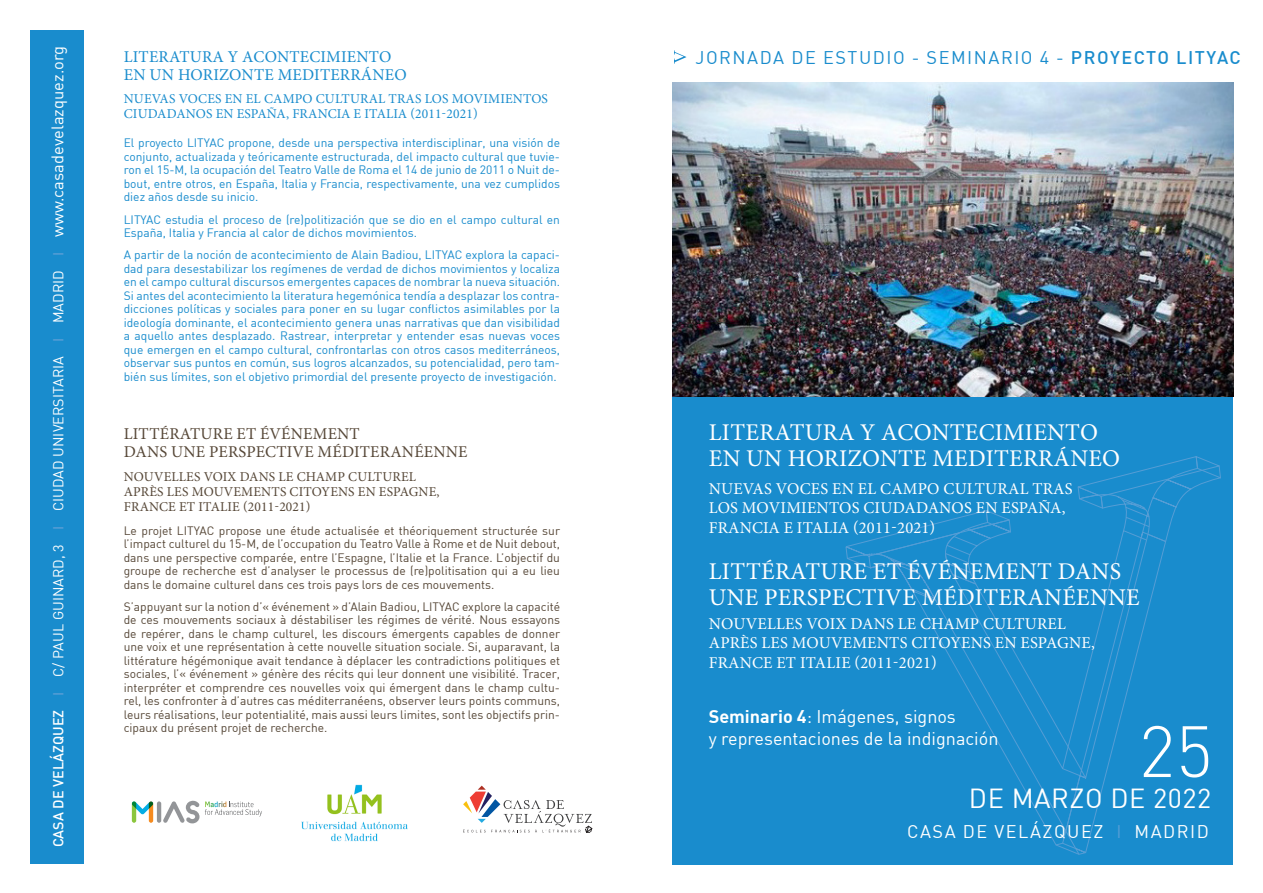
<style>
.page{position:relative;width:1263px;height:893px;background:#fff}
.page>*{position:absolute;margin:0;border:0;box-sizing:border-box;transform-origin:0 0}
.Fecha{font:300 71.4px "DIN";color:#fff}
.Fecha-2{font:27px "DIN";letter-spacing:.02em;color:#fff}
.t1{font:24px/25.5px "Minion Pro";letter-spacing:.01em;color:#fff}
.Fecha-3{font:18px/21.6px "DIN";color:#fff}
.Encabezamiento{font:18px "DIN";letter-spacing:.085em;color:#198ccd}
.Fecha-4{font:18px "DIN";letter-spacing:.085em;color:#fff}
.t2{font:16.5px/19.5px "Minion Pro";letter-spacing:.01em;color:#fff}
.t3{font:16.5px/18px "Minion Pro";letter-spacing:.01em;color:#564737}
.t4{font:16.5px/18px "Minion Pro";letter-spacing:.01em;color:#198ccd}
.Fecha-5{font:14.25px "DIN";letter-spacing:.005em;color:#fff}
.t5{font:13.5px/15px "Minion Pro";letter-spacing:.01em;color:#564737}
.t6{font:13.5px/15px "Minion Pro";letter-spacing:.01em;color:#198ccd}
.Apertura{font:12px/13.5px "DIN";color:#198ccd;text-align:justify}
.Apertura-2{font:12px/13.5px "DIN";color:#564737;text-align:justify}
.s1{font-weight:500}
.s2{font-weight:500;color:#559dd5}
.s3{font-size:16.5px}
.s4{font-weight:700}
.s5{color:#559dd5}
</style>
<div class="page">
<div style="left:672px;top:397px;width:561px;height:468px;background:#198ccd"></div>
<svg style="left:1080px;top:585px;width:75px;height:270px"></svg>
<svg style="left:1058px;top:699px;width:22px;height:156px"></svg>
<svg style="left:909px;top:585px;width:157px;height:261px"></svg>
<svg style="left:845px;top:456px;width:376px;height:129px"></svg>
<div style="left:30px;top:30px;width:53px;height:833px;background:#198ccd"></div>
<svg style="left:674px;top:50px;width:12px;height:14px"></svg>
<svg style="left:463px;top:786px;width:129px;height:47px"></svg>
<img style="left:301px;top:784px;width:107px;height:58px">
<hr style="left:157px;top:801px;width:4px;height:22px;background:#939598;border-radius:2px">
<hr style="left:132px;top:801px;width:4px;height:22px;background:#8bc63e;border-radius:2px">
<hr style="left:149px;top:801px;width:4px;height:22px;background:#f68b1f;border-radius:2px">
<svg style="left:132px;top:801px;width:21px;height:13px"></svg>
<svg style="left:163px;top:801px;width:36px;height:22px"></svg>
<svg style="left:205px;top:801px;width:57px;height:15px"></svg>
<img style="left:672px;top:82px;width:561px;height:315px">
<p class="Fecha-5" style="left:49px;top:847px;width:803px;rotate:-90deg"><span class="s1">CASA DE VELÁZQUEZ</span> <span class="s2">I</span> C/ PAUL GUINARD, 3 <span class="s2">I</span> CIUDAD UNIVERSITARIA <span class="s2">I</span> MADRID <span class="s2">I</span> <span class="s3">www.casadevelazquez.org</span></p>
<p class="t4" style="left:124px;top:47px;width:284px">LITERATURA Y ACONTECIMIENTO<br>EN UN HORIZONTE MEDITERRÁNEO</p>
<p class="t6" style="left:124px;top:91px;width:426px">NUEVAS VOCES EN EL CAMPO CULTURAL TRAS LOS MOVIMIENTOS<br>CIUDADANOS EN ESPAÑA, FRANCIA E ITALIA (2011-2021)</p>
<p class="Apertura" style="left:124px;top:136px;width:438px">El proyecto LITYAC propone, desde una perspectiva interdisciplinar, una visión de conjunto, actualizada y teóricamente estructurada, del impacto cultural que tuvie&shy;ron el 15-M, la ocupación del Teatro Valle de Roma el 14 de junio de 2011 o Nuit de&shy;bout, entre otros, en España, Italia y Francia, respectivamente, una vez cumplidos diez años desde su inicio.</p>
<p class="Apertura" style="left:124px;top:212px;width:438px">LITYAC estudia el proceso de (re)politización que se dio en el campo cultural en<br>España, Italia y Francia al calor de dichos movimientos.</p>
<p class="Apertura" style="left:124px;top:248px;width:438px">A partir de la noción de acontecimiento de Alain Badiou, LITYAC explora la capaci&shy;dad para desestabilizar los regímenes de verdad de dichos movimientos y localiza en el campo cultural discursos emergentes capaces de nombrar la nueva situación.<br>Si antes del acontecimiento la literatura hegemónica tendía a desplazar los contra&shy;dicciones políticas y sociales para poner en su lugar conflictos asimilables por la ideología dominante, el acontecimiento genera unas narrativas que dan visibilidad a aquello antes desplazado. Rastrear, interpretar y entender esas nuevas voces que emergen en el campo cultural, confrontarlas con otros casos mediterráneos, observar sus puntos en común, sus logros alcanzados, su potencialidad, pero tam&shy;bién sus límites, son el objetivo primordial del presente proyecto de investigación.</p>
<p class="t3" style="left:124px;top:425px;width:345px">LITTÉRATURE ET ÉVÉNEMENT<br>DANS UNE PERSPECTIVE MÉDITERANÉENNE</p>
<p class="t5" style="left:124px;top:469px;width:317px">NOUVELLES VOIX DANS LE CHAMP CULTUREL<br>APRÈS LES MOUVEMENTS CITOYENS EN ESPAGNE,<br>FRANCE ET ITALIE (2011-2021)</p>
<p class="Apertura-2" style="left:124px;top:523px;width:438px">Le projet LITYAC propose une étude actualisée et théoriquement structurée sur l’impact culturel du 15-M, de l’occupation du Teatro Valle à Rome et de Nuit debout, dans une perspective comparée, entre l’Espagne, l’Italie et la France. L’objectif du groupe de recherche est d’analyser le processus de (re)politisation qui a eu lieu dans le domaine culturel dans ces trois pays lors de ces mouvements.</p>
<p class="Apertura-2" style="left:124px;top:599px;width:438px">S’appuyant sur la notion d’« événement » d’Alain Badiou, LITYAC explore la capacité de ces mouvements sociaux à déstabiliser les régimes de vérité. Nous essayons de repérer, dans le champ culturel, les discours émergents capables de donner une voix et une représentation à cette nouvelle situation sociale. Si, auparavant, la littérature hégémonique avait tendance à déplacer les contradictions politiques et sociales, l’« événement » génère des récits qui leur donnent une visibilité. Tracer, interpréter et comprendre ces nouvelles voix qui émergent dans le champ cultu&shy;rel, les confronter à d’autres cas méditerranéens, observer leurs points communs, leurs réalisations, leur potentialité, mais aussi leurs limites, sont les objectifs prin&shy;cipaux du présent projet de recherche.</p>
<p class="Encabezamiento" style="left:695px;top:46px;width:547px">JORNADA DE ESTUDIO - SEMINARIO 4 - <span class="s1">PROYECTO LITYAC</span></p>
<p class="t1" style="left:709px;top:420px;width:413px">LITERATURA Y ACONTECIMIENTO<br>EN UN HORIZONTE MEDITERRÁNEO</p>
<p class="t2" style="left:709px;top:479px;width:365px">NUEVAS VOCES EN EL CAMPO CULTURAL TRAS<br>LOS MOVIMIENTOS CIUDADANOS EN ESPAÑA,<br>FRANCIA E ITALIA (2011-2021)</p>
<p class="t1" style="left:709px;top:559px;width:433px">LITTÉRATURE ET ÉVÉNEMENT DANS<br>UNE PERSPECTIVE MÉDITERANÉENNE</p>
<p class="t2" style="left:709px;top:614px;width:387px">NOUVELLES VOIX DANS LE CHAMP CULTUREL<br>APRÈS LES MOUVEMENTS CITOYENS EN ESPAGNE,<br>FRANCE ET ITALIE (2011-2021)</p>
<p class="Fecha-3" style="left:709px;top:706px;width:291px"><span class="s4">Seminario 4</span>: Imágenes, signos<br>y representaciones de la indignación</p>
<p class="Fecha" style="left:1138px;top:707px;width:76px">25</p>
<p class="Fecha-2" style="left:969px;top:781px;width:244px">DE MARZO DE 2022</p>
<p class="Fecha-4" style="left:907px;top:820px;width:303px">CASA DE VELÁZQUEZ <span class="s5">I</span> MADRID</p>
</div>
